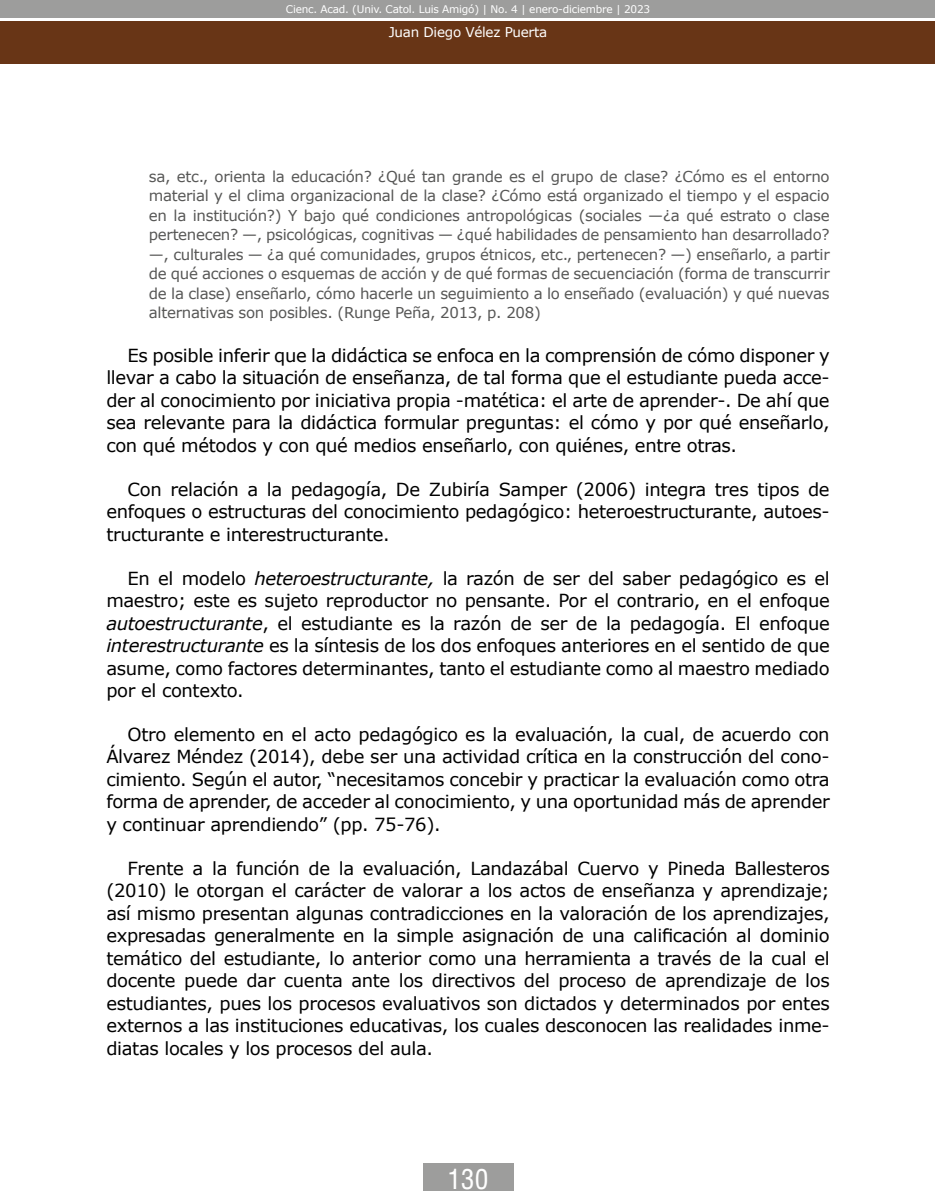
<style>
.page{position:relative;width:936px;height:1191px;background:#fff}
.page>*{position:absolute;margin:0;border:0;box-sizing:border-box;transform-origin:0 0}
.t1{font:27px "Arena Condensed";color:#fff}
.t2{font:18px/22.5px "Verdana";letter-spacing:-.02em;color:#000;text-align:justify}
.t3{font:15px/19.5px "Verdana";letter-spacing:-.02em;color:#575756;text-align:justify}
.t4{font:13.5px "Verdana";letter-spacing:-.02em;color:#fff}
.t5{font:10.5px "Verdana";letter-spacing:-.02em;color:#fff}
.s1{font-style:italic}
</style>
<div class="page">
<div style="left:0;top:21px;width:934px;height:43px;background:#683516"></div>
<div style="left:0;top:0;width:934px;height:18px;background:#9d9d9c"></div>
<div style="left:423px;top:1163px;width:90px;height:28px;background:#9d9d9c"></div>
<p class="t5" style="left:286px;top:2px;width:366px">Cienc. Acad. (Univ. Catol. Luis Amigó) | No. 4 | enero-diciembre | 2023</p>
<p class="t4" style="left:389px;top:23px;width:160px">Juan Diego Vélez Puerta</p>
<p class="t3" style="left:149px;top:166px;width:682px">sa, etc., orienta la educación? ¿Qué tan grande es el grupo de clase? ¿Cómo es el entorno material y el clima organizacional de la clase? ¿Cómo está organizado el tiempo y el espacio en la institución?) Y bajo qué condiciones antropológicas (sociales —¿a qué estrato o clase pertenecen? —, psicológicas, cognitivas — ¿qué habilidades de pensamiento han desarrollado? —, culturales — ¿a qué comunidades, grupos étnicos, etc., pertenecen? —) enseñarlo, a partir de qué acciones o esquemas de acción y de qué formas de secuenciación (forma de transcurrir de la clase) enseñarlo, cómo hacerle un seguimiento a lo enseñado (evaluación) y qué nuevas alternativas son posibles. (Runge Peña, 2013, p. 208)</p>
<p class="t2" style="left:106px;top:344px;width:724px;text-indent:21px">Es posible inferir que la didáctica se enfoca en la comprensión de cómo disponer y llevar a cabo la situación de enseñanza, de tal forma que el estudiante pueda acce&shy;der al conocimiento por iniciativa propia -matética: el arte de aprender-. De ahí que sea relevante para la didáctica formular preguntas: el cómo y por qué enseñarlo, con qué métodos y con qué medios enseñarlo, con quiénes, entre otras.</p>
<p class="t2" style="left:106px;top:478px;width:724px;text-indent:21px">Con relación a la pedagogía, De Zubiría Samper (2006) integra tres tipos de enfoques o estructuras del conocimiento pedagógico: heteroestructurante, autoes&shy;tructurante e interestructurante.</p>
<p class="t2" style="left:106px;top:566px;width:725px;text-indent:21px">En el modelo <span class="s1">heteroestructurante,</span> la razón de ser del saber pedagógico es el maestro; este es sujeto reproductor no pensante. Por el contrario, en el enfoque <span class="s1">autoestructurante</span>, el estudiante es la razón de ser de la pedagogía. El enfoque <span class="s1">interestructurante</span> es la síntesis de los dos enfoques anteriores en el sentido de que asume, como factores determinantes, tanto el estudiante como al maestro mediado por el contexto.</p>
<p class="t2" style="left:106px;top:723px;width:724px;text-indent:21px">Otro elemento en el acto pedagógico es la evaluación, la cual, de acuerdo con Álvarez Méndez (2014), debe ser una actividad crítica en la construcción del cono&shy;cimiento. Según el autor, “necesitamos concebir y practicar la evaluación como otra forma de aprender, de acceder al conocimiento, y una oportunidad más de aprender y continuar aprendiendo” (pp. 75-76).</p>
<p class="t2" style="left:106px;top:856px;width:725px;text-indent:21px">Frente a la función de la evaluación, Landazábal Cuervo y Pineda Ballesteros (2010) le otorgan el carácter de valorar a los actos de enseñanza y aprendizaje; así mismo presentan algunas contradicciones en la valoración de los aprendizajes, expresadas generalmente en la simple asignación de una calificación al dominio temático del estudiante, lo anterior como una herramienta a través de la cual el docente puede dar cuenta ante los directivos del proceso de aprendizaje de los estudiantes, pues los procesos evaluativos son dictados y determinados por entes externos a las instituciones educativas, los cuales desconocen las realidades inme&shy;diatas locales y los procesos del aula.</p>
<h1 class="t1" style="left:447px;top:1163px;width:42px">130</h1>
</div>
